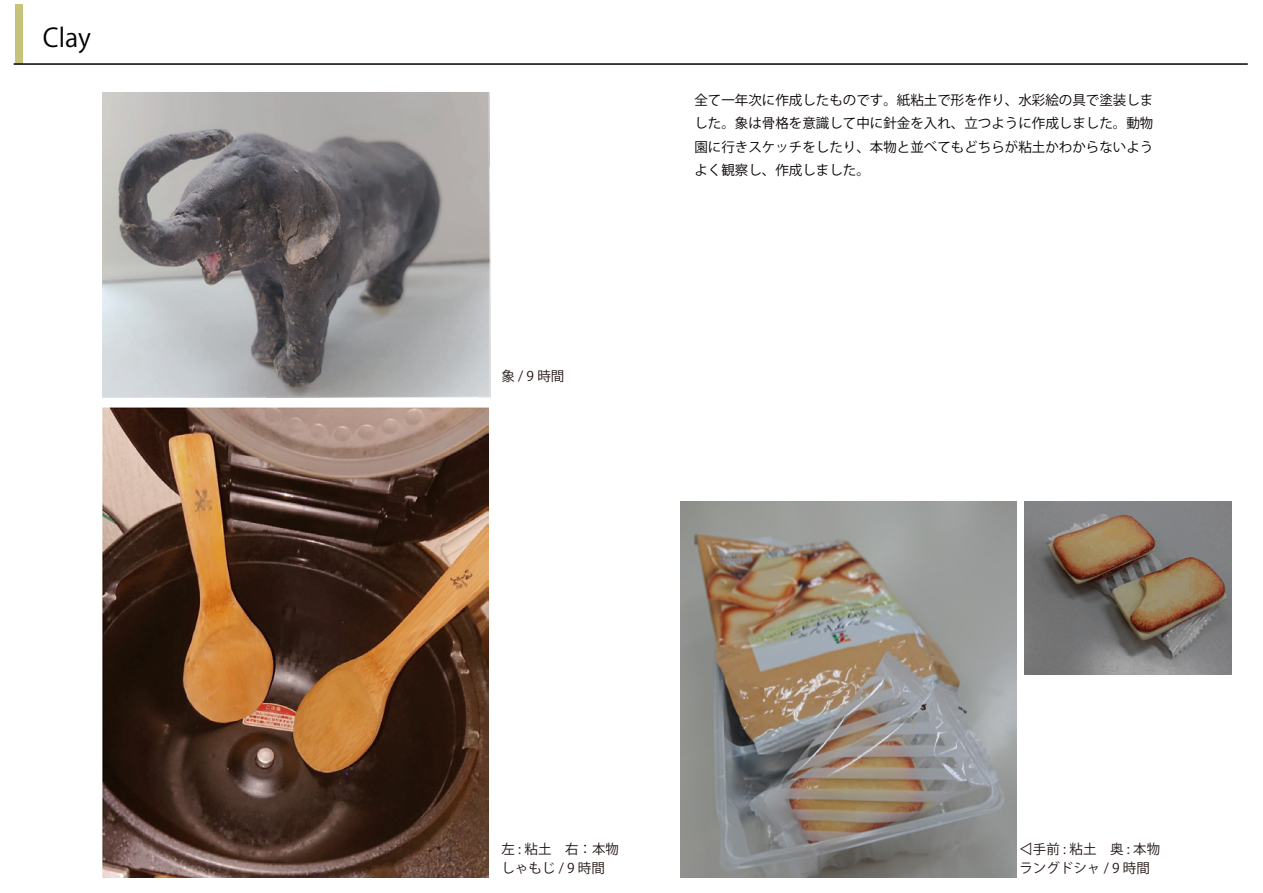
<style>
.page{position:relative;width:1263px;height:893px;background:#fff}
.page>*{position:absolute;margin:0;border:0;box-sizing:border-box;transform-origin:0 0}
.t1{font:25.5px "Koz Go Pr 6 N";color:#040000}
.t2{font:13.5px/23.7px "Koz Go Pr 6 N";color:#070102;text-align:justify}
.t3{font:13.5px "Koz Go Pr 6 N";color:#211613}
</style>
<div class="page">
<div style="left:15px;top:5px;width:8px;height:59px;background:#c8c37c"></div>
<hr style="left:14px;top:63px;width:1234px;height:2px;background:#040000">
<img style="left:102px;top:408px;width:386px;height:470px">
<img style="left:1025px;top:502px;width:206px;height:173px">
<img style="left:681px;top:502px;width:335px;height:376px">
<img style="left:102px;top:93px;width:389px;height:304px">
<h1 class="t1" style="left:43px;top:23px;width:50px">Clay</h1>
<p class="t3" style="left:501px;top:369px;width:64px">象/ 9時間</p>
<p class="t2" style="left:694px;top:88px;width:461px">全て一年次に作成したものです。紙粘土で形を作り、水彩絵の具で塗装しました。象は骨格を意識して中に針金を入れ、立つように作成しました。動物園に行きスケッチをしたり、本物と並べてもどちらが粘土かわからないようよく観察し、作成しました。</p>
<p class="t3" style="left:501px;top:842px;width:119px">左 : 粘土　右：本物</p>
<p class="t3" style="left:501px;top:861px;width:105px">しゃもじ / 9 時間</p>
<p class="t3" style="left:1019px;top:842px;width:142px">◁手前 : 粘土　奥 : 本物</p>
<p class="t3" style="left:1019px;top:861px;width:132px">ラングドシャ / 9 時間</p>
</div>
